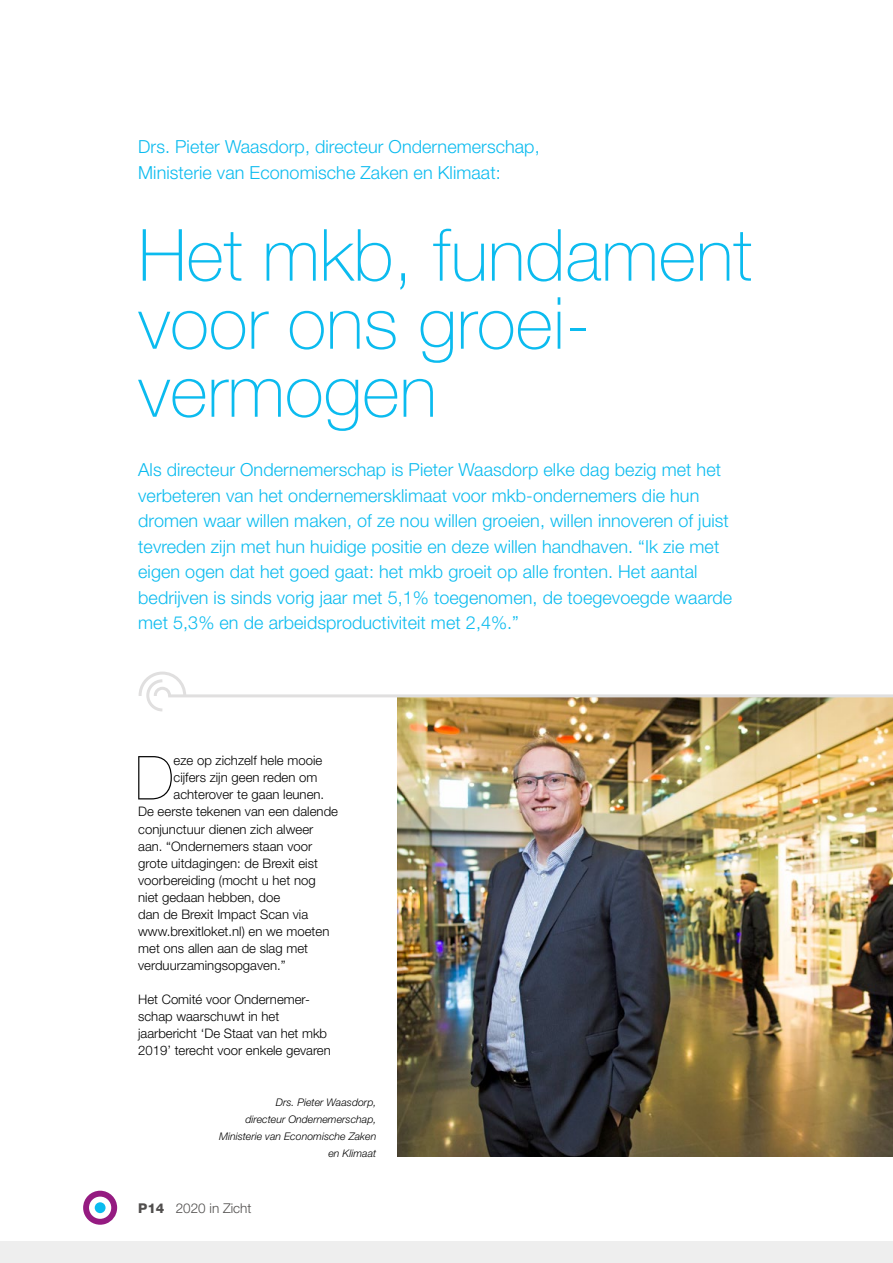
<style>
.page{position:relative;width:893px;height:1263px;background:#fff}
.page>*{position:absolute;margin:0;border:0;box-sizing:border-box;transform-origin:0 0}
.t1{font:100 72px/68.1px "Helvetica Neue LT Std";color:#0bbbef}
.t2{font:200 60.75px "Helvetica Neue LT Std";color:#000}
.t3{font:300 18px/25.5px "Helvetica Neue LT Std";letter-spacing:.005em;color:#0bbbef}
.t4{font:300 13.5px "Helvetica Neue LT Std";color:#504e4d}
.t5{font:300 13.2px/17px "Helvetica Neue LT Std";color:#000}
.t6{font:italic 300 10.5px/17px "Helvetica Neue LT Std";letter-spacing:.005em;color:#000;text-align:right}
.s1{font-weight:800}
</style>
<div class="page">
<img style="left:398px;top:697px;width:495px;height:460px">
<div style="left:0;top:1242px;width:893px;height:21px;background:#eee"></div>
<svg style="left:83px;top:1191px;width:34px;height:34px"></svg>
<div style="left:89px;top:1196px;width:22px;height:23px;background:#fff;border-radius:50%"></div>
<div style="left:95px;top:1202px;width:11px;height:11px;background:#0bbbef;border-radius:50%"></div>
<hr style="left:168px;top:694px;width:725px;height:3px;background:#e0dfdf">
<svg style="left:138px;top:671px;width:50px;height:41px"></svg>
<p class="t3" style="left:138px;top:134px;width:403px">Drs. Pieter Waasdorp, directeur Ondernemerschap,<br>Ministerie van Economische Zaken en Klimaat:</p>
<h1 class="t1" style="left:138px;top:221px;width:615px">Het mkb, fundament voor ons groei&shy;vermogen</h1>
<p class="t3" style="left:138px;top:457px;width:595px">Als directeur Ondernemerschap is Pieter Waasdorp elke dag bezig met het verbeteren van het ondernemersklimaat voor mkb-ondernemers die hun dromen waar willen maken, of ze nou willen groeien, willen innoveren of juist tevreden zijn met hun huidige positie en deze willen handhaven. “Ik zie met eigen ogen dat het goed gaat: het mkb groeit op alle fronten. Het aantal bedrijven is sinds vorig jaar met 5,1% toegenomen, de toegevoegde waarde met 5,3% en de arbeidsproductiviteit met 2,4%.”</p>
<h2 class="t2" style="left:135px;top:743px;width:41px">D</h2>
<p class="t5" style="left:174px;top:752px;width:150px">eze op zichzelf hele mooie</p>
<p class="t5" style="left:174px;top:769px;width:145px">cijfers zijn geen reden om</p>
<p class="t5" style="left:174px;top:786px;width:152px">achterover te gaan leunen.</p>
<p class="t5" style="left:138px;top:803px;width:201px">De eerste tekenen van een dalende</p>
<p class="t5" style="left:138px;top:820px;width:177px">conjunctuur dienen zich alweer</p>
<p class="t5" style="left:138px;top:837px;width:176px">aan. “Ondernemers staan voor</p>
<p class="t5" style="left:138px;top:854px;width:181px">grote uitdagingen: de Brexit eist</p>
<p class="t5" style="left:138px;top:871px;width:179px">voorbereiding (mocht u het nog</p>
<p class="t5" style="left:138px;top:888px;width:144px">niet gedaan hebben, doe</p>
<p class="t5" style="left:138px;top:905px;width:171px">dan de Brexit Impact Scan via</p>
<p class="t5" style="left:138px;top:922px;width:193px">www.brexitloket.nl) en we moeten</p>
<p class="t5" style="left:138px;top:939px;width:171px">met ons allen aan de slag met</p>
<p class="t5" style="left:138px;top:956px;width:149px">verduurzamingsopgaven.”</p>
<p class="t5" style="left:138px;top:990px;width:194px">Het Comité voor Ondernemer&shy;schap waarschuwt in het jaarbericht ‘De Staat van het mkb<br>2019’ terecht voor enkele gevaren</p>
<p class="t6" style="left:219px;top:1093px;width:159px">Drs. Pieter Waasdorp,<br>directeur Ondernemerschap,<br>Ministerie van Economische Zaken en Klimaat</p>
<p class="t4" style="left:138px;top:1199px;width:115px"><span class="s1">P14</span> 2020 in Zicht</p>
</div>
